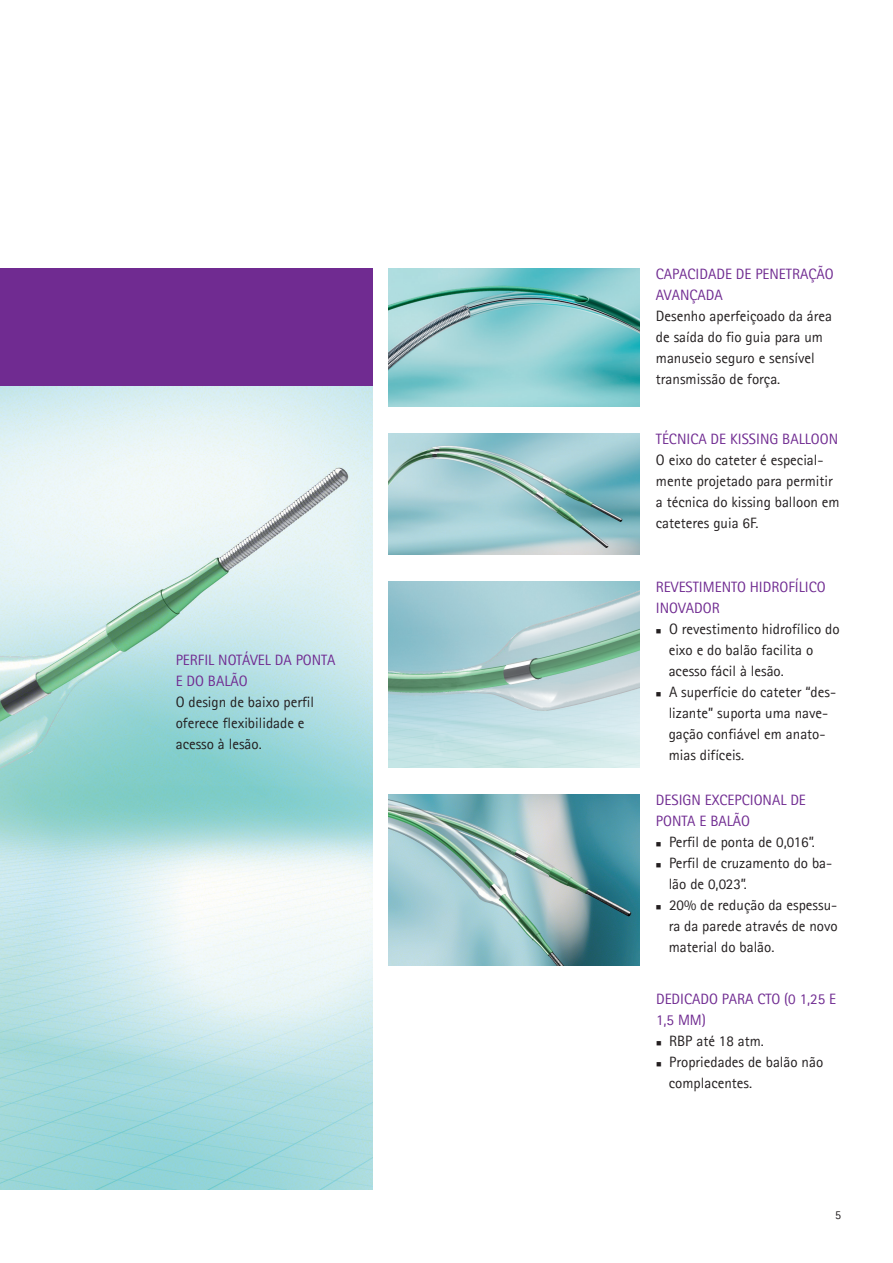
<style>
.page{position:relative;width:893px;height:1263px;background:#fff}
.page>*{position:absolute;margin:0;border:0;box-sizing:border-box;transform-origin:0 0}
._21_Source_reference{font:15px/21px "Rotis Sans Serif";color:#231f20}
._21_Source_reference-2{font:15px/21px "Rotis Sans Serif";color:#702b91}
._17_Pagination{font:12px "Rotis Sans Serif";color:#231f20}
</style>
<div class="page">
<div style="left:0;top:269px;width:372px;height:118px;background:#702b91"></div>
<img style="left:0;top:387px;width:372px;height:803px">
<img style="left:388px;top:269px;width:252px;height:138px">
<img style="left:388px;top:434px;width:252px;height:120px">
<img style="left:388px;top:581px;width:252px;height:186px">
<img style="left:388px;top:794px;width:252px;height:171px">
<p class="_21_Source_reference-2" style="left:176px;top:649px;width:161px">PERFIL NOTÁVEL DA PONTA<br>E DO BALÃO</p>
<p class="_21_Source_reference" style="left:176px;top:691px;width:140px">O design de baixo perfil oferece flexibilidade e acesso à lesão.</p>
<p class="_21_Source_reference-2" style="left:656px;top:264px;width:179px">CAPACIDADE DE PENETRAÇÃO<br>AVANÇADA</p>
<p class="_21_Source_reference" style="left:656px;top:306px;width:178px">Desenho aperfeiçoado da área de saída do fio guia para um manuseio seguro e sensível transmissão de força.</p>
<p class="_21_Source_reference-2" style="left:656px;top:428px;width:184px">TÉCNICA DE KISSING BALLOON</p>
<p class="_21_Source_reference" style="left:656px;top:449px;width:185px">O eixo do cateter é especial&shy;mente projetado para permitir a técnica do kissing balloon em cateteres guia 6F.</p>
<p class="_21_Source_reference-2" style="left:656px;top:576px;width:171px">REVESTIMENTO HIDROFÍLICO<br>INOVADOR</p>
<p class="_21_Source_reference" style="left:669px;top:618px;width:172px;text-indent:-13px">■ O revestimento hidrofílico do eixo e do balão facilita o acesso fácil à lesão.</p>
<p class="_21_Source_reference" style="left:669px;top:681px;width:169px;text-indent:-13px">■ A superfície do cateter “des&shy;lizante” suporta uma nave&shy;gação confiável em anato&shy;mias difíceis.</p>
<p class="_21_Source_reference-2" style="left:656px;top:789px;width:152px">DESIGN EXCEPCIONAL DE<br>PONTA E BALÃO</p>
<p class="_21_Source_reference" style="left:656px;top:831px;width:160px">■ Perfil de ponta de 0,016”.</p>
<p class="_21_Source_reference" style="left:669px;top:852px;width:165px;text-indent:-13px">■ Perfil de cruzamento do ba&shy;lão de 0,023”.</p>
<p class="_21_Source_reference" style="left:669px;top:894px;width:171px;text-align:justify;text-indent:-13px">■ 20% de redução da espessu&shy;ra da parede através de novo material do balão.</p>
<p class="_21_Source_reference-2" style="left:656px;top:989px;width:181px">DEDICADO PARA CTO (0 1,25 E<br>1,5 MM)</p>
<p class="_21_Source_reference" style="left:656px;top:1031px;width:109px">■ RBP até 18 atm.</p>
<p class="_21_Source_reference" style="left:669px;top:1052px;width:156px;text-indent:-13px">■ Propriedades de balão não complacentes.</p>
<p class="_17_Pagination" style="left:835px;top:1208px;width:7px">5</p>
</div>
